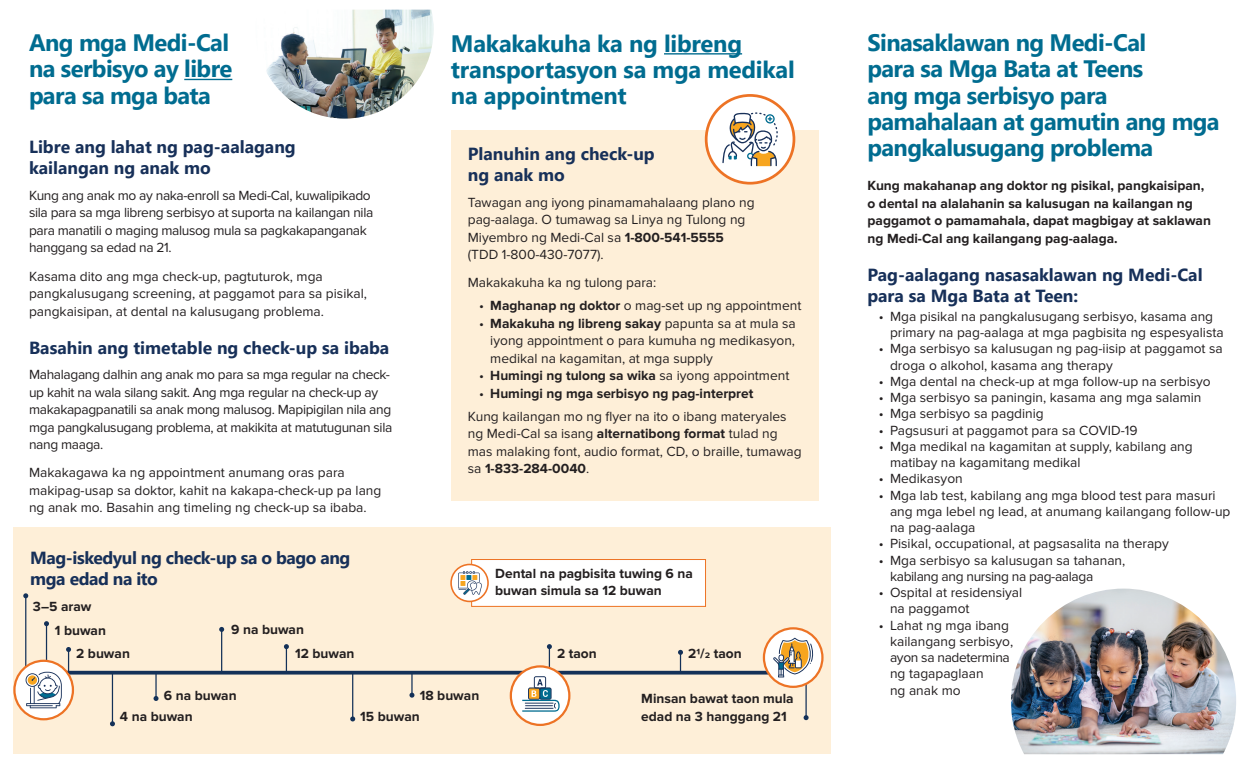
<style>
.page{position:relative;width:1260px;height:765px;background:#fff}
.page>*{position:absolute;margin:0;border:0;box-sizing:border-box;transform-origin:0 0}
.t1{font:700 23.75px/26.2px "Segoe UI";letter-spacing:-.025em;color:#006c90}
.t2{font:700 17.5px/21.2px "Segoe UI";color:#173059}
.t3{font:700 17.5px/21.2px "Segoe UI";letter-spacing:-.025em;color:#173059}
.t4{font:13.75px/17.5px "Proxima Nova";color:#231f20}
.t5{font:700 13.75px/17.5px "Proxima Nova";color:#231f20}
.t6{font:13.75px/17.5px "Proxima Nova";letter-spacing:-.025em;color:#231f20}
.s1{font-weight:700}
.s2{font-weight:400}
</style>
<div class="page">
<hr style="left:184px;top:79px;width:48px;height:1px;background:#006c90">
<img style="left:266px;top:10px;width:168px;height:109px">
<hr style="left:664px;top:53px;width:78px;height:2px;background:#006c90">
<div style="left:451px;top:130px;width:368px;height:370px;background:#feefd8"></div>
<div style="left:706px;top:95px;width:88px;height:88px;background:#fff;border-radius:50%"></div>
<div style="left:705px;top:94px;width:90px;height:91px;border:3px solid #ed7325;border-radius:50%"></div>
<svg style="left:722px;top:112px;width:56px;height:54px"></svg>
<img style="left:1011px;top:589px;width:225px;height:165px">
<div style="left:13px;top:527px;width:818px;height:227px;background:#feefd8"></div>
<svg style="left:71px;top:671px;width:698px;height:4px;background:#2f4665"></svg>
<hr style="left:25px;top:596px;width:1px;height:82px;background:#143158">
<svg style="left:23px;top:593px;width:5px;height:5px"></svg>
<hr style="left:46px;top:624px;width:1px;height:49px;background:#143158">
<svg style="left:44px;top:621px;width:5px;height:5px"></svg>
<hr style="left:112px;top:671px;width:1px;height:53px;background:#143158">
<svg style="left:110px;top:721px;width:5px;height:5px"></svg>
<hr style="left:805px;top:671px;width:2px;height:47px;background:#143158">
<svg style="left:804px;top:715px;width:5px;height:5px"></svg>
<hr style="left:352px;top:671px;width:1px;height:48px;background:#143158">
<svg style="left:350px;top:716px;width:5px;height:5px"></svg>
<svg style="left:14px;top:661px;width:59px;height:58px"></svg>
<div style="left:13px;top:660px;width:61px;height:60px;border:2px solid #ed7325;border-radius:50%"></div>
<svg style="left:26px;top:647px;width:45px;height:61px"></svg>
<hr style="left:221px;top:629px;width:1px;height:43px;background:#143158">
<svg style="left:219px;top:627px;width:5px;height:5px"></svg>
<hr style="left:549px;top:647px;width:1px;height:49px;background:#143158">
<svg style="left:547px;top:644px;width:5px;height:5px"></svg>
<svg style="left:678px;top:650px;width:5px;height:23px"></svg>
<hr style="left:155px;top:671px;width:2px;height:27px;background:#143158">
<svg style="left:154px;top:696px;width:5px;height:5px"></svg>
<hr style="left:411px;top:671px;width:2px;height:24px;background:#143158">
<svg style="left:409px;top:693px;width:5px;height:5px"></svg>
<svg style="left:511px;top:666px;width:58px;height:59px"></svg>
<div style="left:510px;top:665px;width:60px;height:61px;border:2px solid #ed7325;border-radius:50%"></div>
<svg style="left:522px;top:676px;width:38px;height:36px"></svg>
<svg style="left:764px;top:628px;width:58px;height:59px"></svg>
<div style="left:763px;top:627px;width:61px;height:61px;border:2px solid #ed7325;border-radius:50%"></div>
<svg style="left:773px;top:638px;width:41px;height:39px;background:#ccbb9c"></svg>
<div style="left:472px;top:560px;width:234px;height:46px;background:#fff"></div>
<div style="left:471px;top:559px;width:235px;height:48px;border:1px solid #ed7325"></div>
<svg style="left:451px;top:564px;width:37px;height:37px"></svg>
<div style="left:450px;top:564px;width:39px;height:38px;border:2px solid #ed7325;border-radius:50%"></div>
<svg style="left:458px;top:571px;width:24px;height:24px"></svg>
<svg style="left:284px;top:644px;width:5px;height:29px"></svg>
<h2 class="t1" style="left:29px;top:28px;width:205px">Ang mga Medi-Cal na serbisyo ay libre para sa mga bata</h2>
<h3 class="t2" style="left:29px;top:135px;width:268px">Libre ang lahat ng pag-aalagang kailangan ng anak mo</h3>
<p class="t6" style="left:29px;top:187px;width:346px">Kung ang anak mo ay naka-enroll sa Medi-Cal, kuwalipikado sila para sa mga libreng serbisyo at suporta na kailangan nila para manatili o maging malusog mula sa pagkakapanganak hanggang sa edad na 21.</p>
<p class="t4" style="left:29px;top:268px;width:339px">Kasama dito ang mga check-up, pagtuturok, mga pangkalusugang screening, at paggamot para sa pisikal, pangkaisipan, at dental na kalusugang problema.</p>
<h3 class="t2" style="left:29px;top:335px;width:362px">Basahin ang timetable ng check-up sa ibaba</h3>
<p class="t6" style="left:29px;top:366px;width:365px">Mahalagang dalhin ang anak mo para sa mga regular na check&shy;up kahit na wala silang sakit. Ang mga regular na check-up ay makakapagpanatili sa anak mong malusog. Mapipigilan nila ang mga pangkalusugang problema, at makikita at matutugunan sila nang maaga.</p>
<p class="t4" style="left:29px;top:464px;width:354px">Makakagawa ka ng appointment anumang oras para makipag-usap sa doktor, kahit na kakapa-check-up pa lang ng anak mo. Basahin ang timeling ng check-up sa ibaba.</p>
<h3 class="t3" style="left:30px;top:546px;width:322px">Mag-iskedyul ng check-up sa o bago ang mga edad na ito</h3>
<p class="t5" style="left:33px;top:598px;width:60px">3–5 araw</p>
<p class="t5" style="left:55px;top:622px;width:53px">1 buwan</p>
<p class="t5" style="left:76px;top:645px;width:55px">2 buwan</p>
<h2 class="t1" style="left:451px;top:28px;width:345px">Makakakuha ka ng libreng transportasyon sa mga medikal na appointment</h2>
<h3 class="t2" style="left:468px;top:141px;width:189px">Planuhin ang check-up ng anak mo</h3>
<p class="t4" style="left:468px;top:193px;width:288px">Tawagan ang iyong pinamamahalaang plano ng pag-aalaga. O tumawag sa Linya ng Tulong ng Miyembro ng Medi-Cal sa <span class="s1">1-800-541-5555 </span>(TDD 1-800-430-7077).</p>
<p class="t4" style="left:468px;top:274px;width:190px">Makakakuha ka ng tulong para:</p>
<p class="t4" style="left:479px;top:297px;width:324px">• <span class="s1">Maghanap ng doktor</span> o mag-set up ng appointment</p>
<p class="t4" style="left:490px;top:315px;width:307px;text-align:justify;text-indent:-11px">• <span class="s1">Makakuha ng libreng sakay</span> papunta sa at mula sa iyong appointment o para kumuha ng medikasyon, medikal na kagamitan, at mga supply</p>
<p class="t5" style="left:479px;top:367px;width:312px"><span class="s2">•</span> Humingi ng tulong sa wika <span class="s2">sa iyong appointment</span></p>
<p class="t5" style="left:479px;top:385px;width:276px"><span class="s2">•</span> Humingi ng mga serbisyo ng pag-interpret</p>
<p class="t4" style="left:468px;top:407px;width:335px">Kung kailangan mo ng flyer na ito o ibang materyales ng Medi-Cal sa isang <span class="s1">alternatibong format</span> tulad ng mas malaking font, audio format, CD, o braille, tumawag sa <span class="s1">1-833-284-0040</span>.</p>
<p class="t5" style="left:495px;top:565px;width:199px">Dental na pagbisita tuwing 6 na buwan simula sa 12 buwan</p>
<p class="t5" style="left:231px;top:621px;width:74px">9 na buwan</p>
<p class="t5" style="left:295px;top:645px;width:61px">12 buwan</p>
<p class="t5" style="left:557px;top:645px;width:41px">2 taon</p>
<p class="t5" style="left:688px;top:645px;width:55px">21/2 taon</p>
<p class="t5" style="left:641px;top:690px;width:154px">Minsan bawat taon mula edad na 3 hanggang 21</p>
<p class="t5" style="left:164px;top:687px;width:74px">6 na buwan</p>
<p class="t5" style="left:420px;top:687px;width:61px">18 buwan</p>
<p class="t5" style="left:120px;top:708px;width:74px">4 na buwan</p>
<p class="t5" style="left:360px;top:708px;width:61px">15 buwan</p>
<h2 class="t1" style="left:868px;top:28px;width:354px">Sinasaklawan ng Medi-Cal<br>para sa Mga Bata at Teens<br>ang mga serbisyo para pamahalaan at gamutin ang mga pangkalusugang problema</h2>
<p class="t5" style="left:868px;top:177px;width:345px">Kung makahanap ang doktor ng pisikal, pangkaisipan, o dental na alalahanin sa kalusugan na kailangan ng paggamot o pamamahala, dapat magbigay at saklawan ng Medi-Cal ang kailangang pag-aalaga.</p>
<h3 class="t2" style="left:868px;top:262px;width:337px">Pag-aalagang nasasaklawan ng Medi-Cal para sa Mga Bata at Teen:</h3>
<p class="t4" style="left:890px;top:308px;width:335px;line-height:16.2px;text-indent:-11px">• Mga pisikal na pangkalusugang serbisyo, kasama ang primary na pag-aalaga at mga pagbisita ng espesyalista</p>
<p class="t4" style="left:890px;top:341px;width:334px;line-height:16.2px;text-indent:-11px">• Mga serbisyo sa kalusugan ng pag-iisip at paggamot sa droga o alkohol, kasama ang therapy</p>
<p class="t4" style="left:879px;top:373px;width:334px">• Mga dental na check-up at mga follow-up na serbisyo</p>
<p class="t4" style="left:879px;top:389px;width:324px">• Mga serbisyo sa paningin, kasama ang mga salamin</p>
<p class="t4" style="left:879px;top:405px;width:167px">• Mga serbisyo sa pagdinig</p>
<p class="t4" style="left:879px;top:421px;width:260px">• Pagsusuri at paggamot para sa COVID-19</p>
<p class="t4" style="left:890px;top:438px;width:304px;line-height:16.2px;text-indent:-11px">• Mga medikal na kagamitan at supply, kabilang ang matibay na kagamitang medikal</p>
<p class="t4" style="left:879px;top:470px;width:85px">• Medikasyon</p>
<p class="t4" style="left:890px;top:487px;width:342px;line-height:16.2px;text-indent:-11px">• Mga lab test, kabilang ang mga blood test para masuri ang mga lebel ng lead, at anumang kailangang follow-up na pag-aalaga</p>
<p class="t4" style="left:879px;top:535px;width:292px">• Pisikal, occupational, at pagsasalita na therapy</p>
<p class="t4" style="left:890px;top:552px;width:237px;line-height:16.2px;text-indent:-11px">• Mga serbisyo sa kalusugan sa tahanan, kabilang ang nursing na pag-aalaga</p>
<p class="t4" style="left:890px;top:585px;width:134px;line-height:16.2px;text-indent:-11px">• Ospital at residensiyal na paggamot</p>
<p class="t4" style="left:890px;top:617px;width:125px;line-height:16.2px;text-indent:-11px">• Lahat ng mga ibang kailangang serbisyo, ayon sa nadetermina ng tagapaglaan<br>ng anak mo</p>
</div>
